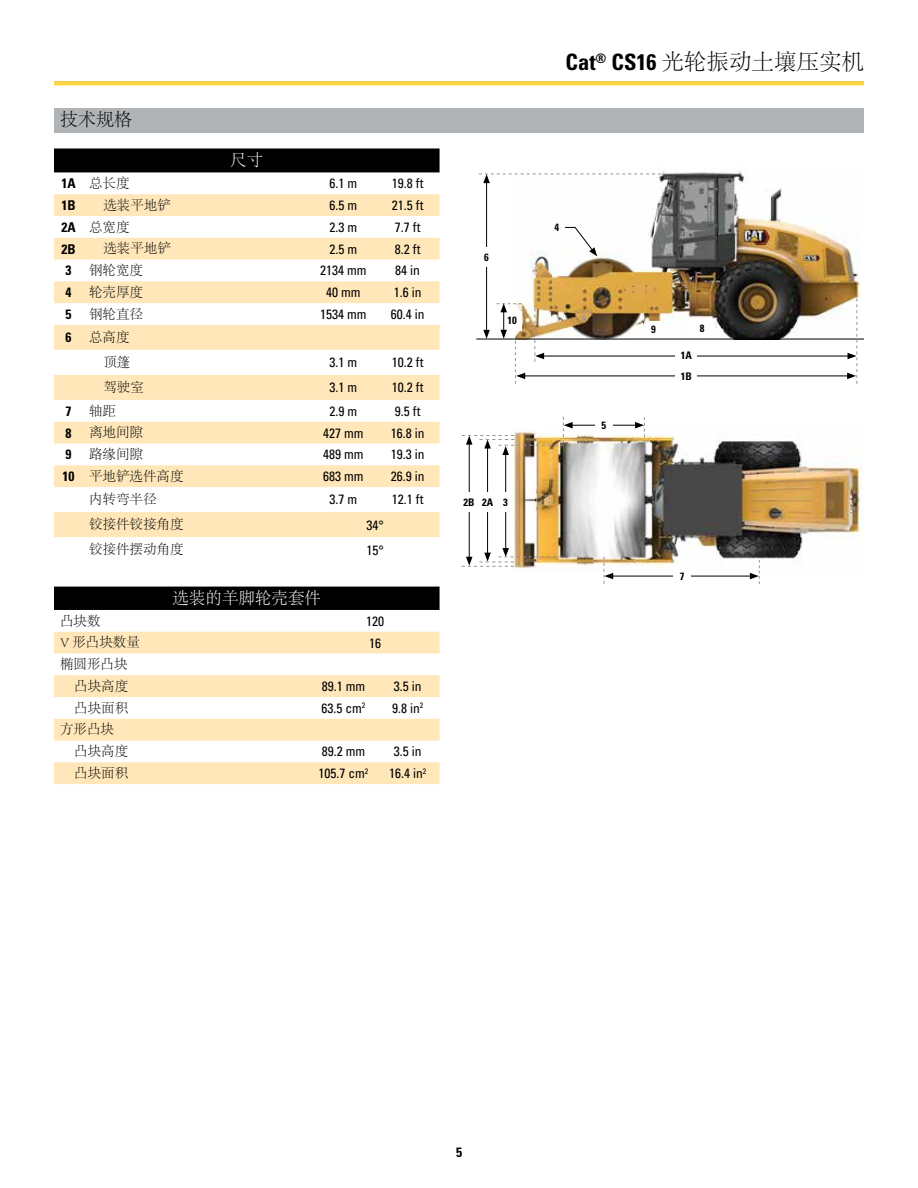
<style>
.page{position:relative;width:918px;height:1188px;background:#fff}
.page>*{position:absolute;margin:0;border:0;box-sizing:border-box;transform-origin:0 0}
.t1{font:300 22.5px "Adobe Song Std";color:#000}
.t2{font:300 18px "Adobe Song Std";color:#000}
.t3{font:300 16.5px "Adobe Song Std";color:#fff}
.t4{font:condensed 13.5px "Univers LT Std";color:#000}
.t5{font:300 13.5px/21.8px "Adobe Song Std";color:#000;text-align:right}
.t6{font:700 condensed 13.5px "Univers LT Std";color:#000}
.t7{font:700 condensed 10.5px "Univers LT Std";color:#000}
.s1{font-family:"Univers LT Std";font-weight:700;font-stretch:condensed}
</style>
<div class="page">
<svg style="left:54px;top:148px;width:386px;height:25px;background:#0a0a0a"></svg>
<svg style="left:54px;top:194px;width:386px;height:590px"></svg>
<div style="left:54px;top:375px;width:386px;height:25px;background:#ffe7ba"></div>
<div style="left:54px;top:108px;width:810px;height:24px;background:#b1b4b6"></div>
<img style="left:514px;top:435px;width:348px;height:137px">
<hr style="left:505px;top:453px;width:1px;height:97px;background:#000">
<hr style="left:487px;top:446px;width:1px;height:109px;background:#000">
<hr style="left:469px;top:442px;width:1px;height:117px;background:#000">
<svg style="left:462px;top:548px;width:100px;height:19px"></svg>
<div style="left:479px;top:492px;width:17px;height:20px;background:#fff"></div>
<div style="left:461px;top:492px;width:16px;height:20px;background:#fff"></div>
<div style="left:500px;top:492px;width:11px;height:20px;background:#fff"></div>
<hr style="left:611px;top:576px;width:141px;height:1px;background:#000">
<div style="left:673px;top:566px;width:18px;height:21px;background:#fff"></div>
<hr style="left:570px;top:425px;width:67px;height:1px;background:#000">
<div style="left:595px;top:415px;width:18px;height:21px;background:#fff"></div>
<img style="left:462px;top:417px;width:111px;height:38px">
<svg style="left:635px;top:417px;width:10px;height:26px"></svg>
<svg style="left:604px;top:557px;width:9px;height:27px"></svg>
<svg style="left:750px;top:560px;width:10px;height:24px"></svg>
<img style="left:515px;top:171px;width:346px;height:168px">
<hr style="left:523px;top:376px;width:327px;height:1px;background:#000">
<div style="left:676px;top:368px;width:21px;height:16px;background:#fff"></div>
<hr style="left:476px;top:339px;width:388px;height:1px;background:#000">
<hr style="left:486px;top:181px;width:1px;height:151px;background:#000">
<svg style="left:483px;top:330px;width:7px;height:9px"></svg>
<svg style="left:479px;top:174px;width:182px;height:9px"></svg>
<div style="left:477px;top:248px;width:19px;height:19px;background:#fff"></div>
<svg style="left:564px;top:227px;width:33px;height:29px"></svg>
<div style="left:549px;top:219px;width:16px;height:17px;background:#fff"></div>
<div style="left:646px;top:321px;width:15px;height:16px;background:#fff"></div>
<div style="left:692px;top:320px;width:21px;height:16px;background:#fff"></div>
<hr style="left:542px;top:356px;width:308px;height:1px;background:#000">
<svg style="left:534px;top:308px;width:10px;height:54px"></svg>
<svg style="left:847px;top:298px;width:10px;height:86px"></svg>
<div style="left:676px;top:347px;width:21px;height:17px;background:#fff"></div>
<svg style="left:497px;top:303px;width:28px;height:81px"></svg>
<h2 class="t2" style="left:60px;top:110px;width:73px">技术规格</h2>
<p class="t3" style="left:230px;top:151px;width:34px">尺寸</p>
<p class="t5" style="left:61px;top:173px;width:70px"><span class="s1">1A</span> 总长度</p>
<p class="t4" style="left:330px;top:175px;width:29px">6.1 m</p>
<p class="t4" style="left:392px;top:175px;width:33px">19.8 ft</p>
<p class="t6" style="left:61px;top:197px;width:16px">1B</p>
<p class="t5" style="left:103px;top:194px;width:69px">选装平地铲</p>
<p class="t4" style="left:330px;top:197px;width:29px">6.5 m</p>
<p class="t4" style="left:392px;top:197px;width:33px">21.5 ft</p>
<p class="t5" style="left:61px;top:216px;width:70px"><span class="s1">2A</span> 总宽度</p>
<p class="t4" style="left:330px;top:218px;width:29px">2.3 m</p>
<p class="t4" style="left:395px;top:218px;width:27px">7.7 ft</p>
<p class="t6" style="left:61px;top:240px;width:16px">2B</p>
<p class="t5" style="left:103px;top:238px;width:69px">选装平地铲</p>
<p class="t4" style="left:330px;top:240px;width:29px">2.5 m</p>
<p class="t4" style="left:395px;top:240px;width:27px">8.2 ft</p>
<p class="t6" style="left:66px;top:262px;width:7px">3</p>
<p class="t5" style="left:89px;top:260px;width:55px">钢轮宽度</p>
<p class="t4" style="left:320px;top:262px;width:48px">2134 mm</p>
<p class="t4" style="left:395px;top:262px;width:26px">84 in</p>
<p class="t6" style="left:66px;top:284px;width:7px">4</p>
<p class="t5" style="left:89px;top:282px;width:55px">轮壳厚度</p>
<p class="t4" style="left:326px;top:284px;width:36px">40 mm</p>
<p class="t4" style="left:394px;top:284px;width:29px">1.6 in</p>
<p class="t6" style="left:66px;top:306px;width:7px">5</p>
<p class="t5" style="left:89px;top:303px;width:55px">钢轮直径</p>
<p class="t4" style="left:320px;top:306px;width:48px">1534 mm</p>
<p class="t4" style="left:391px;top:306px;width:35px">60.4 in</p>
<p class="t6" style="left:66px;top:329px;width:7px">6</p>
<p class="t5" style="left:89px;top:325px;width:43px;line-height:25px">总高度顶篷</p>
<p class="t4" style="left:330px;top:354px;width:29px">3.1 m</p>
<p class="t4" style="left:392px;top:354px;width:33px">10.2 ft</p>
<p class="t5" style="left:103px;top:377px;width:42px">驾驶室</p>
<p class="t4" style="left:330px;top:379px;width:29px">3.1 m</p>
<p class="t4" style="left:392px;top:379px;width:33px">10.2 ft</p>
<p class="t6" style="left:66px;top:403px;width:7px">7</p>
<p class="t5" style="left:89px;top:400px;width:28px">轴距</p>
<p class="t4" style="left:330px;top:402px;width:29px">2.9 m</p>
<p class="t4" style="left:395px;top:402px;width:27px">9.5 ft</p>
<p class="t6" style="left:66px;top:424px;width:7px">8</p>
<p class="t5" style="left:89px;top:422px;width:55px">离地间隙</p>
<p class="t4" style="left:323px;top:424px;width:42px">427 mm</p>
<p class="t4" style="left:391px;top:424px;width:35px">16.8 in</p>
<p class="t6" style="left:66px;top:446px;width:7px">9</p>
<p class="t5" style="left:89px;top:444px;width:55px">路缘间隙</p>
<p class="t4" style="left:323px;top:446px;width:42px">489 mm</p>
<p class="t4" style="left:391px;top:446px;width:35px">19.3 in</p>
<p class="t5" style="left:63px;top:466px;width:123px"><span class="s1">10</span> 平地铲选件高度</p>
<p class="t4" style="left:323px;top:468px;width:42px">683 mm</p>
<p class="t4" style="left:391px;top:468px;width:35px">26.9 in</p>
<p class="t5" style="left:89px;top:489px;width:69px">内转弯半径</p>
<p class="t4" style="left:330px;top:491px;width:29px">3.7 m</p>
<p class="t4" style="left:392px;top:491px;width:33px">12.1 ft</p>
<p class="t5" style="left:89px;top:514px;width:96px">铰接件铰接角度</p>
<p class="t4" style="left:367px;top:516px;width:19px">34°</p>
<p class="t5" style="left:89px;top:539px;width:96px">铰接件摆动角度</p>
<p class="t4" style="left:367px;top:541px;width:19px">15°</p>
<p class="t3" style="left:173px;top:589px;width:150px">选装的羊脚轮壳套件</p>
<p class="t5" style="left:60px;top:610px;width:42px">凸块数</p>
<p class="t4" style="left:366px;top:612px;width:19px">120</p>
<p class="t5" style="left:60px;top:632px;width:81px">V 形凸块数量</p>
<p class="t4" style="left:369px;top:634px;width:13px">16</p>
<p class="t5" style="left:60px;top:654px;width:70px">椭圆形凸块凸块高度</p>
<p class="t4" style="left:322px;top:678px;width:45px">89.1 mm</p>
<p class="t4" style="left:394px;top:678px;width:29px">3.5 in</p>
<p class="t5" style="left:74px;top:697px;width:55px">凸块面积</p>
<p class="t4" style="left:321px;top:699px;width:45px">63.5 cm<sup>2</sup></p>
<p class="t4" style="left:392px;top:699px;width:33px">9.8 in<sup>2</sup></p>
<p class="t5" style="left:74px;top:719px;width:55px;text-align:left;text-indent:-14px">方形凸块凸块高度</p>
<p class="t4" style="left:322px;top:743px;width:45px">89.2 mm</p>
<p class="t4" style="left:394px;top:743px;width:29px">3.5 in</p>
<p class="t5" style="left:74px;top:763px;width:55px">凸块面积</p>
<p class="t4" style="left:318px;top:765px;width:51px">105.7 cm<sup>2</sup></p>
<p class="t4" style="left:389px;top:765px;width:39px">16.4 in<sup>2</sup></p>
<p class="t7" style="left:484px;top:251px;width:6px">6</p>
<p class="t7" style="left:507px;top:314px;width:11px">10</p>
<p class="t7" style="left:464px;top:495px;width:46px">2B 2A 3</p>
<h1 class="t1" style="left:566px;top:50px;width:300px"><span class="s1">Cat</span><sup>®</sup> <span class="s1">CS16</span> 光轮振动土壤压实机</h1>
<p class="t7" style="left:554px;top:221px;width:6px">4</p>
<p class="t7" style="left:602px;top:419px;width:6px">5</p>
<p class="t7" style="left:651px;top:323px;width:6px">9</p>
<p class="t7" style="left:700px;top:321px;width:6px">8</p>
<p class="t7" style="left:681px;top:349px;width:13px">1A</p>
<p class="t7" style="left:681px;top:370px;width:13px">1B</p>
<p class="t7" style="left:680px;top:570px;width:6px">7</p>
<p class="t6" style="left:456px;top:1144px;width:7px">5</p>
</div>
